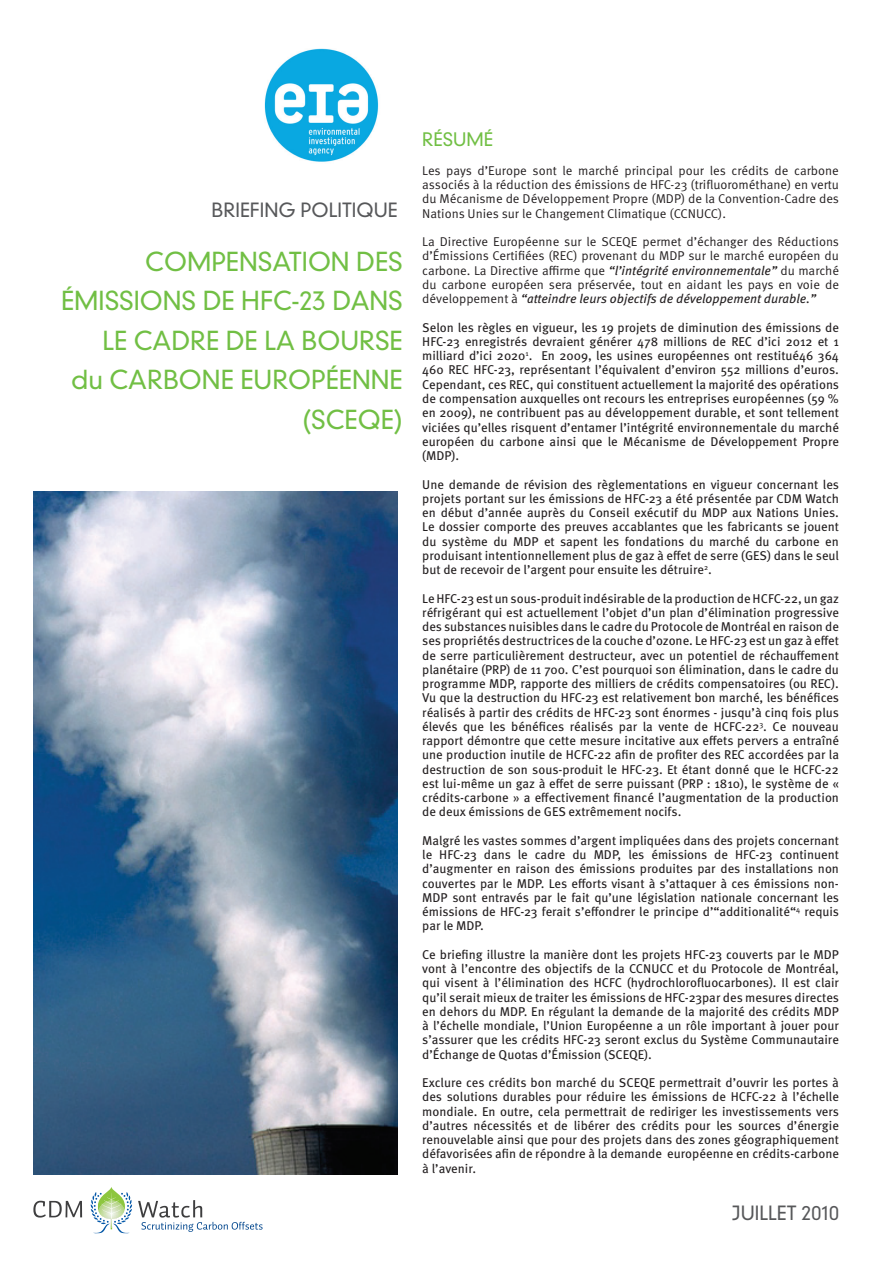
<style>
.page{position:relative;width:893px;height:1263px;background:#fff}
.page>*{position:absolute;margin:0;border:0;box-sizing:border-box;transform-origin:0 0}
.t1{font:300 25.35px/39.6px "DIN Neuzeit Grotesk Std";color:#71bf44;text-align:right}
.t2{font:300 19.05px "DIN Neuzeit Grotesk Std";color:#57585a}
.t3{font:300 18px "DIN Neuzeit Grotesk Std";color:#71bf44}
.t4{font:12.75px/14.2px "Meta Pro";color:#231f20;text-align:justify}
.t5{font:12.75px/14.2px "Meta Pro";color:#231f20;text-align:justify}
.s1{font-style:italic}
</style>
<div class="page">
<img style="left:33px;top:492px;width:365px;height:682px">
<img style="left:264px;top:48px;width:115px;height:114px">
<svg style="left:33px;top:1201px;width:49px;height:16px"></svg>
<svg style="left:91px;top:1187px;width:41px;height:46px"></svg>
<svg style="left:138px;top:1200px;width:125px;height:32px"></svg>
<h2 class="t2" style="left:212px;top:198px;width:188px">BRIEFING POLITIQUE</h2>
<h1 class="t1" style="left:61px;top:242px;width:343px">COMPENSATION DES<br>ÉMISSIONS DE HFC-23 DANS<br>LE CADRE DE LA BOURSE<br>du CARBONE EUROPÉENNE (SCEQE)</h1>
<h3 class="t3" style="left:422px;top:128px;width:72px">RÉSUMÉ</h3>
<p class="t5" style="left:422px;top:164px;width:418px">Les pays d’Europe sont le marché principal pour les crédits de carbone associés à la réduction des émissions de HFC-23 (trifluorométhane) en vertu du Mécanisme de Développement Propre (MDP) de la Convention-Cadre des Nations Unies sur le Changement Climatique (CCNUCC).</p>
<p class="t5" style="left:422px;top:235px;width:418px">La Directive Européenne sur le SCEQE permet d’échanger des Réductions d’Émissions Certifiées (REC) provenant du MDP sur le marché européen du carbone. La Directive affirme que <span class="s1">“l’intégrité environnementale”</span> du marché du carbone européen sera préservée, tout en aidant les pays en voie de développement à <span class="s1">“atteindre leurs objectifs de développement durable.”</span></p>
<p class="t4" style="left:422px;top:321px;width:418px">Selon les règles en vigueur, les 19 projets de diminution des émissions de HFC-23 enregistrés devraient générer 478 millions de REC d’ici 2012 et 1 milliard d’ici 2020<sup>1</sup>. En 2009, les usines européennes ont restitué46 364<br>460 REC HFC-23, représentant l’équivalent d’environ 552 millions d’euros.<br>Cependant, ces REC, qui constituent actuellement la majorité des opérations de compensation auxquelles ont recours les entreprises européennes (59 % en 2009), ne contribuent pas au développement durable, et sont tellement viciées qu’elles risquent d’entamer l’intégrité environnementale du marché européen du carbone ainsi que le Mécanisme de Développement Propre (MDP).</p>
<p class="t4" style="left:422px;top:477px;width:418px">Une demande de révision des règlementations en vigueur concernant les projets portant sur les émissions de HFC-23 a été présentée par CDM Watch en début d’année auprès du Conseil exécutif du MDP aux Nations Unies.<br>Le dossier comporte des preuves accablantes que les fabricants se jouent du système du MDP et sapent les fondations du marché du carbone en produisant intentionnellement plus de gaz à effet de serre (GES) dans le seul but de recevoir de l’argent pour ensuite les détruire<sup>2</sup>.</p>
<p class="t4" style="left:422px;top:591px;width:418px">Le HFC-23 est un sous-produit indésirable de la production de HCFC-22, un gaz réfrigérant qui est actuellement l’objet d’un plan d’élimination progressive des substances nuisibles dans le cadre du Protocole de Montréal en raison de ses propriétés destructrices de la couche d’ozone. Le HFC-23 est un gaz à effet de serre particulièrement destructeur, avec un potentiel de réchauffement planétaire (PRP) de 11 700. C’est pourquoi son élimination, dans le cadre du programme MDP, rapporte des milliers de crédits compensatoires (ou REC).<br>Vu que la destruction du HFC-23 est relativement bon marché, les bénéfices réalisés à partir des crédits de HFC-23 sont énormes - jusqu’à cinq fois plus élevés que les bénéfices réalisés par la vente de HCFC-22<sup>3</sup>. Ce nouveau rapport démontre que cette mesure incitative aux effets pervers a entraîné une production inutile de HCFC-22 afin de profiter des REC accordées par la destruction de son sous-produit le HFC-23. Et étant donné que le HCFC-22 est lui-même un gaz à effet de serre puissant (PRP : 1810), le système de « crédits-carbone » a effectivement financé l’augmentation de la production de deux émissions de GES extrêmement nocifs.</p>
<p class="t4" style="left:422px;top:834px;width:418px">Malgré les vastes sommes d’argent impliquées dans des projets concernant le HFC-23 dans le cadre du MDP, les émissions de HFC-23 continuent d’augmenter en raison des émissions produites par des installations non couvertes par le MDP. Les efforts visant à s’attaquer à ces émissions non-MDP sont entravés par le fait qu’une législation nationale concernant les émissions de HFC-23 ferait s’effondrer le principe d’“additionalité“<sup>4</sup> requis par le MDP.</p>
<p class="t4" style="left:422px;top:948px;width:418px">Ce briefing illustre la manière dont les projets HFC-23 couverts par le MDP vont à l’encontre des objectifs de la CCNUCC et du Protocole de Montréal, qui visent à l’élimination des HCFC (hydrochlorofluocarbones). Il est clair qu’il serait mieux de traiter les émissions de HFC-23par des mesures directes en dehors du MDP. En régulant la demande de la majorité des crédits MDP à l’échelle mondiale, l’Union Européenne a un rôle important à jouer pour s’assurer que les crédits HFC-23 seront exclus du Système Communautaire d’Échange de Quotas d’Émission (SCEQE).</p>
<p class="t4" style="left:422px;top:1076px;width:418px">Exclure ces crédits bon marché du SCEQE permettrait d’ouvrir les portes à des solutions durables pour réduire les émissions de HCFC-22 à l’échelle mondiale. En outre, cela permettrait de rediriger les investissements vers d’autres nécessités et de libérer des crédits pour les sources d’énergie renouvelable ainsi que pour des projets dans des zones géographiquement défavorisées afin de répondre à la demande européenne en crédits-carbone à l’avenir.</p>
<h2 class="t2" style="left:732px;top:1201px;width:109px">JUILLET 2010</h2>
</div>
